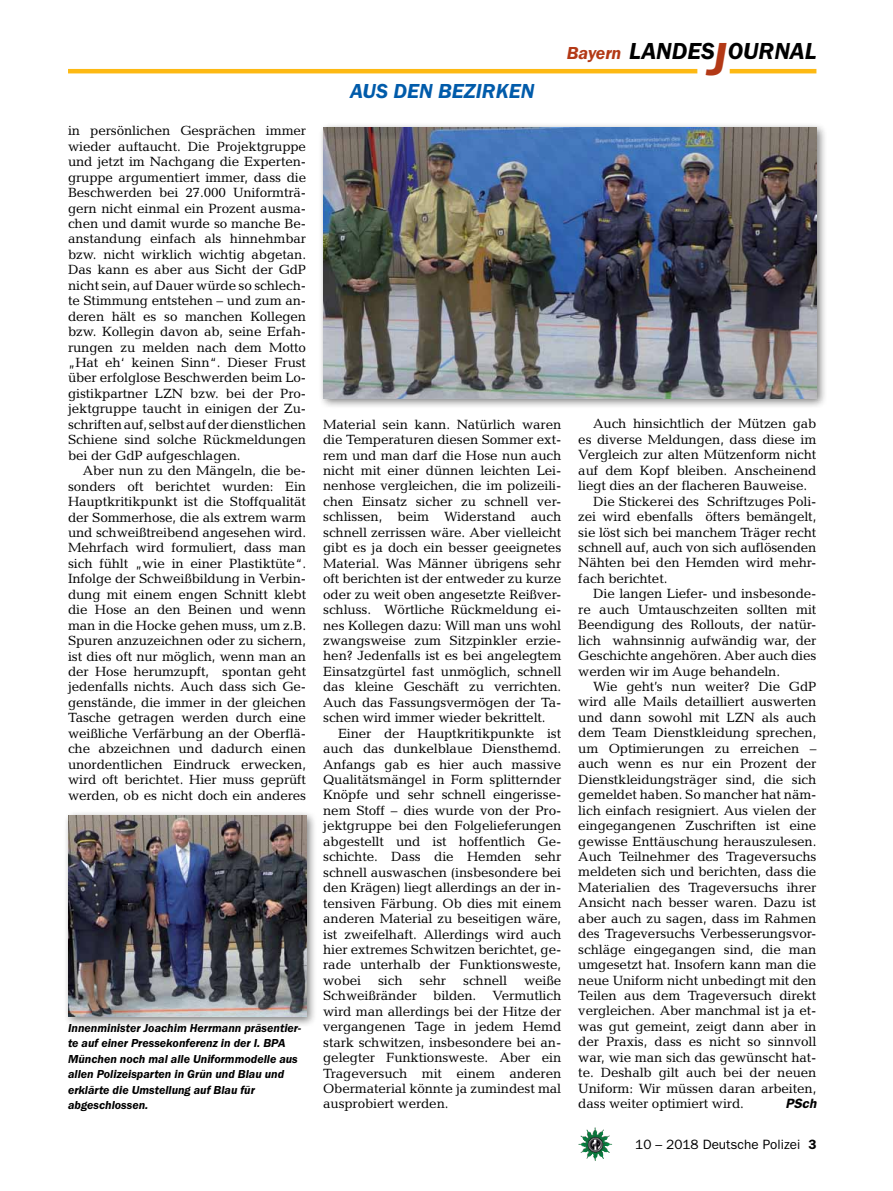
<style>
.page{position:relative;width:893px;height:1191px;background:#fff}
.page>*{position:absolute;margin:0;border:0;box-sizing:border-box;transform-origin:0 0}
.t1{font:italic 600 24px "Franklin Gothic Itc T";color:#000}
.t2{font:italic 600 21px "Franklin Gothic Itc T";color:#005baa}
.t3{font:italic 600 18px "Franklin Gothic Itc T";letter-spacing:-.01em;color:#b33916}
.t4{font:13.5px/15.5px "Candida";letter-spacing:-.01em;color:#000;text-align:justify}
.t5{font:13.5px "Franklin Gothic";color:#000}
.t6{font:italic 600 13.5px "Franklin Gothic";color:#000}
.t7{font:italic 600 12px/15.5px "Franklin Gothic Itc T";color:#000}
.s1{font-size:48px;color:#b33916}
.s2{font-weight:600}
</style>
<div class="page">
<img style="left:578px;top:1127px;width:17px;height:25px">
<hr style="left:730px;top:69px;width:86px;height:4px;background:#fdb913">
<hr style="left:68px;top:69px;width:629px;height:4px;background:#fdb913">
<div style="left:318px;top:122px;width:510px;height:287px;background:#000;opacity:.5"></div>
<img style="left:323px;top:127px;width:493px;height:271px">
<div style="left:63px;top:810px;width:254px;height:217px;background:#000;opacity:.5"></div>
<img style="left:68px;top:815px;width:238px;height:201px">
<p class="t4" style="left:68px;top:123px;width:240px">in persönlichen Gesprächen immer wieder auftaucht. Die Projektgruppe und jetzt im Nachgang die Experten&shy;gruppe argumentiert immer, dass die Beschwerden bei 27.000 Uniformträ&shy;gern nicht einmal ein Prozent ausma&shy;chen und damit wurde so manche Be&shy;anstandung einfach als hinnehmbar bzw. nicht wirklich wichtig abgetan.<br>Das kann es aber aus Sicht der GdP nicht sein, auf Dauer würde so schlech&shy;te Stimmung entstehen – und zum an&shy;deren hält es so manchen Kollegen bzw. Kollegin davon ab, seine Erfah&shy;rungen zu melden nach dem Motto „Hat eh‘ keinen Sinn“. Dieser Frust über erfolglose Beschwerden beim Lo&shy;gistikpartner LZN bzw. bei der Pro&shy;jektgruppe taucht in einigen der Zu&shy;schriften auf, selbst auf der dienstlichen Schiene sind solche Rückmeldungen bei der GdP aufgeschlagen.</p>
<p class="t4" style="left:68px;top:463px;width:240px;text-indent:15px">Aber nun zu den Mängeln, die be&shy;sonders oft berichtet wurden: Ein Hauptkritikpunkt ist die Stoffqualität der Sommerhose, die als extrem warm und schweißtreibend angesehen wird.<br>Mehrfach wird formuliert, dass man sich fühlt „wie in einer Plastiktüte“.<br>Infolge der Schweißbildung in Verbin&shy;dung mit einem engen Schnitt klebt die Hose an den Beinen und wenn man in die Hocke gehen muss, um z.B.<br>Spuren anzuzeichnen oder zu sichern, ist dies oft nur möglich, wenn man an der Hose herumzupft, spontan geht jedenfalls nichts. Auch dass sich Ge&shy;genstände, die immer in der gleichen Tasche getragen werden durch eine weißliche Verfärbung an der Oberflä&shy;che abzeichnen und dadurch einen unordentlichen Eindruck erwecken, wird oft berichtet. Hier muss geprüft werden, ob es nicht doch ein anderes</p>
<p class="t7" style="left:68px;top:1019px;width:235px">Innenminister Joachim Herrmann präsentier&shy;te auf einer Pressekonferenz in der I. BPA München noch mal alle Uniformmodelle aus allen Polizeisparten in Grün und Blau und erklärte die Umstellung auf Blau für abgeschlossen.</p>
<h2 class="t2" style="left:350px;top:79px;width:14px">aus</h2>
<h2 class="t2" style="left:393px;top:79px;width:14px">den</h2>
<h2 class="t2" style="left:438px;top:79px;width:85px">bezir ken</h2>
<h3 class="t3" style="left:567px;top:42px;width:56px">Bayern</h3>
<h1 class="t1" style="left:629px;top:37px;width:189px">LANDES<span class="s1">J</span>OURNAL</h1>
<p class="t4" style="left:323px;top:416px;width:240px">Material sein kann. Natürlich waren die Temperaturen diesen Sommer ext&shy;rem und man darf die Hose nun auch nicht mit einer dünnen leichten Lei&shy;nenhose vergleichen, die im polizeili&shy;chen Einsatz sicher zu schnell ver&shy;schlissen, beim Widerstand auch schnell zerrissen wäre. Aber vielleicht gibt es ja doch ein besser geeignetes Material. Was Männer übrigens sehr oft berichten ist der entweder zu kurze oder zu weit oben angesetzte Reißver&shy;schluss. Wörtliche Rückmeldung ei&shy;nes Kollegen dazu: Will man uns wohl zwangsweise zum Sitzpinkler erzie&shy;hen? Jedenfalls ist es bei angelegtem Einsatzgürtel fast unmöglich, schnell das kleine Geschäft zu verrichten.<br>Auch das Fassungsvermögen der Ta&shy;schen wird immer wieder bekrittelt.</p>
<p class="t4" style="left:323px;top:725px;width:240px;text-indent:15px">Einer der Hauptkritikpunkte ist auch das dunkelblaue Diensthemd.<br>Anfangs gab es hier auch massive Qualitätsmängel in Form splitternder Knöpfe und sehr schnell eingerisse&shy;nem Stoff – dies wurde von der Pro&shy;jektgruppe bei den Folgelieferungen abgestellt und ist hoffentlich Ge&shy;schichte. Dass die Hemden sehr schnell auswaschen (insbesondere bei den Krägen) liegt allerdings an der in&shy;tensiven Färbung. Ob dies mit einem anderen Material zu beseitigen wäre, ist zweifelhaft. Allerdings wird auch hier extremes Schwitzen berichtet, ge&shy;rade unterhalb der Funktionsweste, wobei</p>
<p class="t4" style="left:323px;top:972px;width:240px;text-indent:201px">weiße Schweißränder bilden. Vermutlich wird man allerdings bei der Hitze der vergangenen Tage in jedem Hemd stark schwitzen, insbesondere bei an&shy;gelegter Funktionsweste. Aber ein Trageversuch mit einem anderen Obermaterial könnte ja zumindest mal ausprobiert werden.</p>
<p class="t4" style="left:378px;top:972px;width:26px">sich</p>
<p class="t4" style="left:420px;top:972px;width:28px">sehr</p>
<p class="t4" style="left:463px;top:972px;width:45px">schnell</p>
<p class="t4" style="left:593px;top:416px;width:225px">Auch hinsichtlich der Mützen gab</p>
<p class="t4" style="left:578px;top:431px;width:240px">es diverse Meldungen, dass diese im</p>
<p class="t4" style="left:578px;top:447px;width:240px">Vergleich zur alten Mützenform nicht</p>
<p class="t4" style="left:578px;top:462px;width:240px">auf dem Kopf bleiben. Anscheinend</p>
<p class="t4" style="left:578px;top:478px;width:230px">liegt dies an der flacheren Bauweise.</p>
<p class="t4" style="left:593px;top:493px;width:225px">Die Stickerei des Schriftzuges Poli-</p>
<p class="t4" style="left:578px;top:509px;width:240px">zei wird ebenfalls öfters bemängelt,</p>
<p class="t4" style="left:578px;top:524px;width:240px">sie löst sich bei manchem Träger recht</p>
<p class="t4" style="left:578px;top:540px;width:240px">schnell auf, auch von sich auflösenden</p>
<p class="t4" style="left:578px;top:555px;width:240px">Nähten bei den Hemden wird mehr-</p>
<p class="t4" style="left:578px;top:570px;width:91px">fach berichtet.</p>
<p class="t4" style="left:593px;top:586px;width:225px">Die langen Liefer- und insbesonde-</p>
<p class="t4" style="left:578px;top:601px;width:240px">re auch Umtauschzeiten sollten mit</p>
<p class="t4" style="left:578px;top:617px;width:240px">Beendigung des Rollouts, der natür-</p>
<p class="t4" style="left:578px;top:632px;width:240px">lich wahnsinnig aufwändig war, der</p>
<p class="t4" style="left:578px;top:648px;width:240px">Geschichte angehören. Aber auch dies</p>
<p class="t4" style="left:578px;top:663px;width:203px">werden wir im Auge behandeln.</p>
<p class="t4" style="left:593px;top:679px;width:225px">Wie geht’s nun weiter? Die GdP</p>
<p class="t4" style="left:578px;top:694px;width:240px">wird alle Mails detailliert auswerten</p>
<p class="t4" style="left:578px;top:709px;width:240px">und dann sowohl mit LZN als auch</p>
<p class="t4" style="left:578px;top:725px;width:240px">dem Team Dienstkleidung sprechen,</p>
<p class="t4" style="left:578px;top:740px;width:240px">um Optimierungen zu erreichen –</p>
<p class="t4" style="left:578px;top:756px;width:240px">auch wenn es nur ein Prozent der</p>
<p class="t4" style="left:578px;top:771px;width:240px">Dienstkleidungsträger sind, die sich</p>
<p class="t4" style="left:578px;top:787px;width:240px">gemeldet haben. So mancher hat näm-</p>
<p class="t4" style="left:578px;top:802px;width:240px">lich einfach resigniert. Aus vielen der</p>
<p class="t4" style="left:578px;top:818px;width:240px">eingegangenen Zuschriften ist eine</p>
<p class="t4" style="left:578px;top:833px;width:240px">gewisse Enttäuschung herauszulesen.</p>
<p class="t4" style="left:578px;top:848px;width:240px">Auch Teilnehmer des Trageversuchs</p>
<p class="t4" style="left:578px;top:864px;width:240px">meldeten sich und berichten, dass die</p>
<p class="t4" style="left:578px;top:879px;width:240px">Materialien des Trageversuchs ihrer</p>
<p class="t4" style="left:578px;top:895px;width:240px">Ansicht nach besser waren. Dazu ist</p>
<p class="t4" style="left:578px;top:910px;width:240px">aber auch zu sagen, dass im Rahmen</p>
<p class="t4" style="left:578px;top:926px;width:240px">des Trageversuchs Verbesserungsvor-</p>
<p class="t4" style="left:578px;top:941px;width:240px">schläge eingegangen sind, die man</p>
<p class="t4" style="left:578px;top:957px;width:240px">umgesetzt hat. Insofern kann man die</p>
<p class="t4" style="left:578px;top:972px;width:240px">neue Uniform nicht unbedingt mit den</p>
<p class="t4" style="left:578px;top:987px;width:240px">Teilen aus dem Trageversuch direkt</p>
<p class="t4" style="left:578px;top:1003px;width:240px">vergleichen. Aber manchmal ist ja et-</p>
<p class="t4" style="left:578px;top:1018px;width:240px">was gut gemeint, zeigt dann aber in</p>
<p class="t4" style="left:578px;top:1034px;width:240px">der Praxis, dass es nicht so sinnvoll</p>
<p class="t4" style="left:578px;top:1049px;width:240px">war, wie man sich das gewünscht hat-</p>
<p class="t4" style="left:578px;top:1065px;width:240px">te. Deshalb gilt auch bei der neuen</p>
<p class="t4" style="left:578px;top:1080px;width:240px">Uniform: Wir müssen daran arbeiten,</p>
<p class="t4" style="left:578px;top:1095px;width:167px">dass weiter optimiert wird.</p>
<p class="t6" style="left:785px;top:1095px;width:33px">PSch</p>
<p class="t5" style="left:635px;top:1136px;width:183px">10 – 2018 Deutsche Polizei <span class="s2">3</span></p>
</div>
